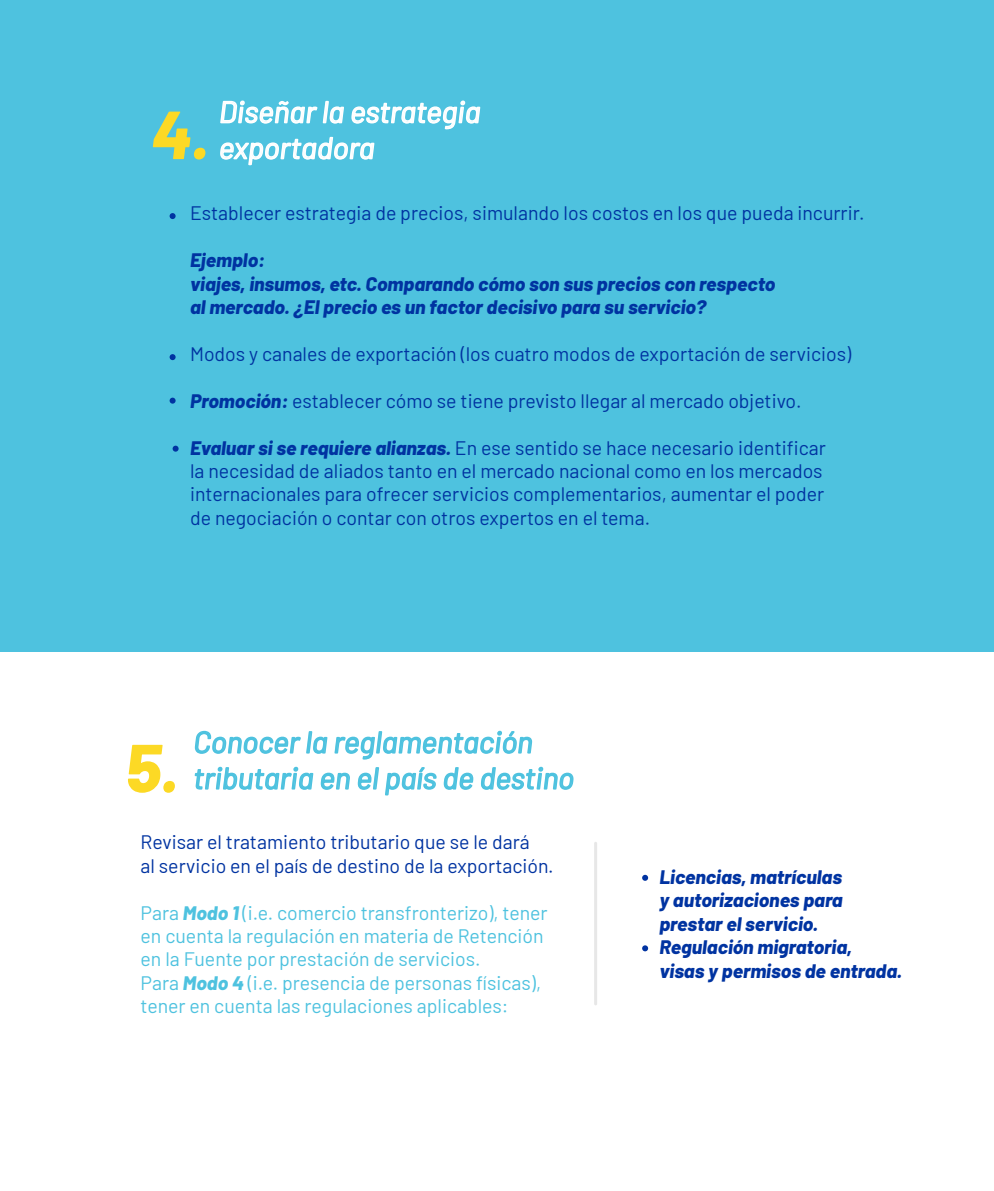
<style>
.page{position:relative;width:994px;height:1191px;background:#fff}
.page>*{position:absolute;margin:0;border:0;box-sizing:border-box;transform-origin:0 0}
.t1{font:italic 800 67.8px "Barlow";color:#fcd925}
.t2{font:italic 30px/36px "Barlow";color:#4ec2df}
.t3{font:italic 30px/36px "Barlow";color:#fff}
.t4{font:19.5px/23.4px "Barlow";color:#0033a1}
.t5{font:italic 800 19.5px/23.4px "Barlow";color:#0033a1}
.t6{font:19.5px/23.4px "Barlow";color:#4ec2df}
.s1{font-weight:800;font-style:italic}
</style>
<div class="page">
<svg style="left:194px;top:730px;width:380px;height:66px"></svg>
<div style="left:0;top:0;width:994px;height:651px;background:#4ec2df"></div>
<svg style="left:220px;top:100px;width:261px;height:66px"></svg>
<svg style="left:170px;top:213px;width:6px;height:6px"></svg>
<svg style="left:170px;top:354px;width:6px;height:6px"></svg>
<svg style="left:173px;top:446px;width:6px;height:6px"></svg>
<svg style="left:170px;top:398px;width:6px;height:6px"></svg>
<hr style="left:594px;top:841px;width:3px;height:164px;background:#e7e7e7;border-radius:2px">
<svg style="left:642px;top:874px;width:6px;height:6px"></svg>
<svg style="left:642px;top:945px;width:6px;height:6px"></svg>
<h1 class="t1" style="left:151px;top:84px;width:60px">4.</h1>
<h2 class="t3" style="left:219px;top:91px;width:263px">Diseñar la estrategia exportadora</h2>
<p class="t4" style="left:190px;top:200px;width:676px">Establecer estrategia de precios, simulando los costos en los que pueda incurrir.</p>
<p class="t5" style="left:190px;top:247px;width:587px">Ejemplo:<br>viajes, insumos, etc. Comparando cómo son sus precios con respecto al mercado. ¿El precio es un factor decisivo para su servicio?</p>
<p class="t4" style="left:190px;top:341px;width:663px">Modos y canales de exportación (los cuatro modos de exportación de servicios)</p>
<p class="t4" style="left:190px;top:387px;width:613px"><span class="s1">Promoción:</span> establecer cómo se tiene previsto llegar al mercado objetivo.</p>
<p class="t4" style="left:190px;top:434px;width:637px"><span class="s1">Evaluar si se requiere alianzas.</span> En ese sentido se hace necesario identificar la necesidad de aliados tanto en el mercado nacional como en los mercados internacionales para ofrecer servicios complementarios, aumentar el poder de negociación o contar con otros expertos en el tema.</p>
<h1 class="t1" style="left:125px;top:717px;width:55px">5.</h1>
<h2 class="t2" style="left:193px;top:721px;width:382px">Conocer la reglamentación tributaria en el país de destino</h2>
<p class="t4" style="left:141px;top:829px;width:414px">Revisar el tratamiento tributario que se le dará<br>al servicio en el país de destino de la exportación.</p>
<p class="t6" style="left:141px;top:899px;width:409px">Para <span class="s1">Modo 1</span> (i.e. comercio transfronterizo), tener en cuenta la regulación en materia de Retención en la Fuente por prestación de servicios.<br>Para <span class="s1">Modo 4</span> (i.e. presencia de personas físicas), tener en cuenta las regulaciones aplicables:</p>
<p class="t5" style="left:659px;top:864px;width:244px">Licencias, matrículas<br>y autorizaciones para prestar el servicio.<br>Regulación migratoria,<br>visas y permisos de entrada.</p>
</div>
